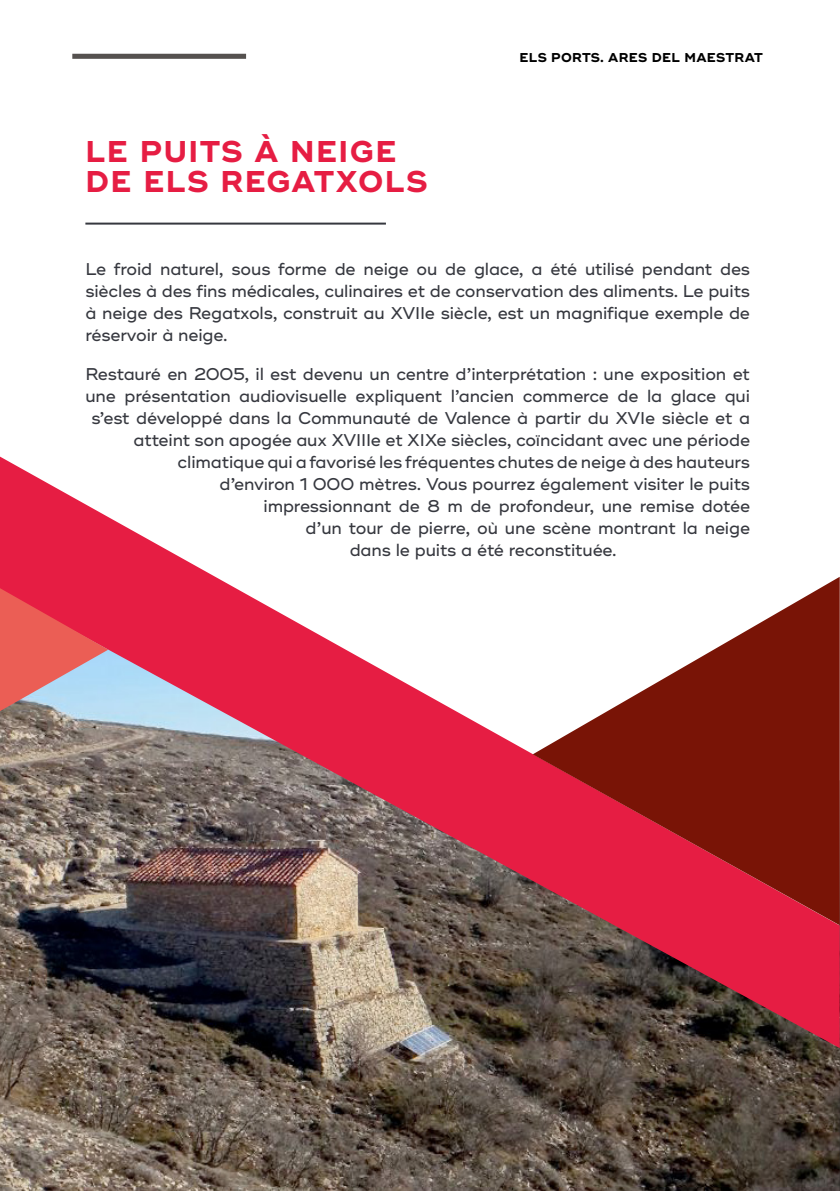
<style>
.page{position:relative;width:840px;height:1191px;background:#fff}
.page>*{position:absolute;margin:0;border:0;box-sizing:border-box;transform-origin:0 0}
.t1{font:700 30px/30px "Ridley Grotesk";letter-spacing:.05em;color:#e61d43}
.t2{font:500 17px/22px "Ridley Grotesk";letter-spacing:-.01em;color:#36383f;text-align:justify}
.t3{font:700 12.8px "Ridley Grotesk";letter-spacing:.025em;color:#000}
</style>
<div class="page">
<img style="left:0;top:1048px;width:839px;height:143px">
<svg style="left:0;top:456px;width:839px;height:592px"></svg>
<svg style="left:0;top:588px;width:108px;height:123px;background:#da6973"></svg>
<hr style="left:85px;top:223px;width:301px;height:2px;background:#36383f">
<svg style="left:532px;top:577px;width:307px;height:348px"></svg>
<div style="left:72px;top:54px;width:174px;height:5px;background:#55514f"></div>
<h1 class="t1" style="left:85px;top:137px;width:344px">LE PUITS À NEIGE<br>DE ELS REGATXOLS</h1>
<p class="t3" style="left:519px;top:50px;width:244px">ELS PORTS. ARES DEL MAESTRAT</p>
<p class="t2" style="left:85px;top:258px;width:666px">Le froid naturel, sous forme de neige ou de glace, a été utilisé pendant des siècles à des fins médicales, culinaires et de conservation des aliments. Le puits à neige des Regatxols, construit au XVIIe siècle, est un magnifique exemple de réservoir à neige.</p>
<p class="t2" style="left:85px;top:363px;width:665px">Restauré en 2005, il est devenu un centre d’interprétation : une exposition et</p>
<p class="t2" style="left:85px;top:385px;width:666px">une présentation audiovisuelle expliquent l’ancien commerce de la glace qui</p>
<p class="t2" style="left:91px;top:407px;width:660px">s’est développé dans la Communauté de Valence à partir du XVIe siècle et a</p>
<p class="t2" style="left:133px;top:429px;width:618px">atteint son apogée aux XVIIIe et XIXe siècles, coïncidant avec une période</p>
<p class="t2" style="left:177px;top:451px;width:574px">climatique qui a favorisé les fréquentes chutes de neige à des hauteurs</p>
<p class="t2" style="left:219px;top:473px;width:532px">d’environ 1 000 mètres. Vous pourrez également visiter le puits</p>
<p class="t2" style="left:263px;top:495px;width:488px">impressionnant de 8 m de profondeur, une remise dotée</p>
<p class="t2" style="left:305px;top:517px;width:446px">d’un tour de pierre, où une scène montrant la neige</p>
<p class="t2" style="left:349px;top:539px;width:268px">dans le puits a été reconstituée.</p>
</div>
